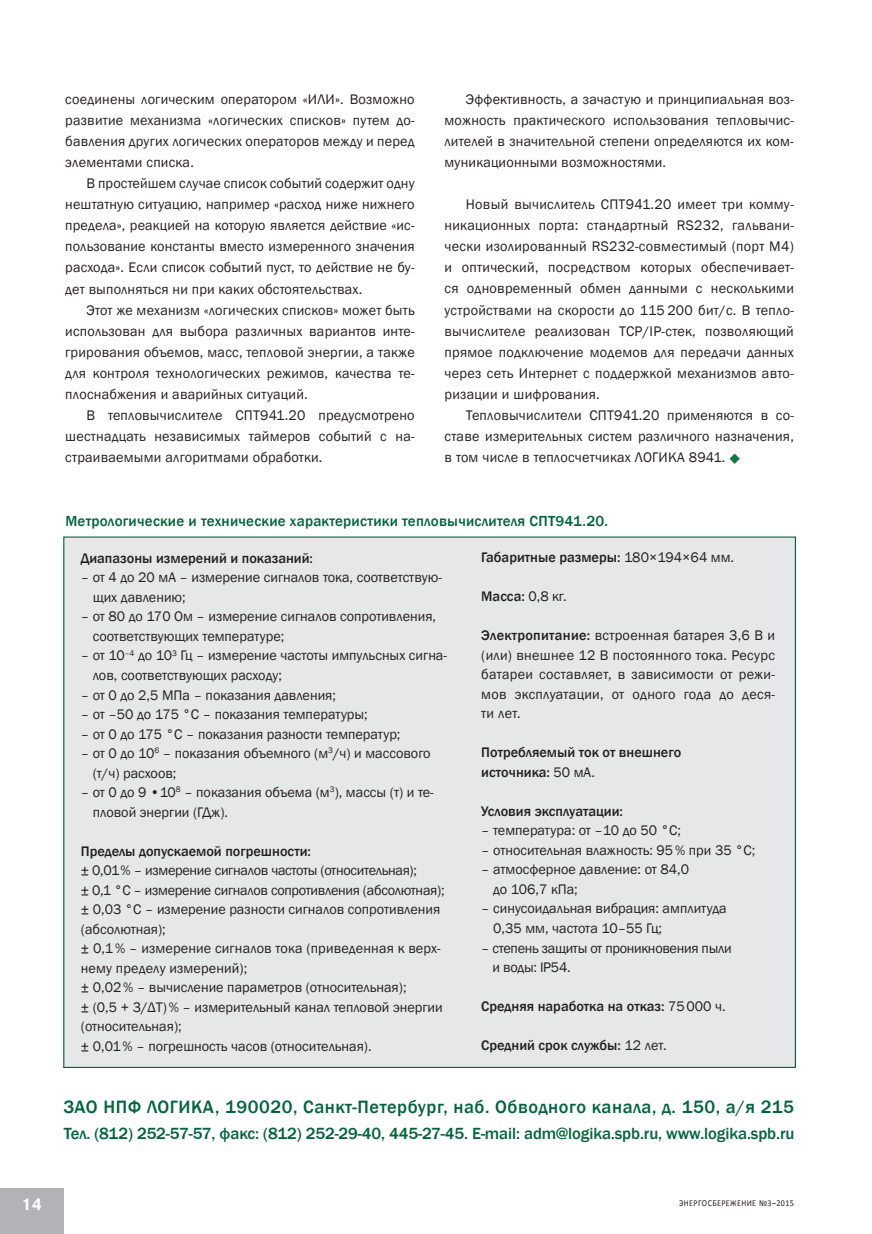
<style>
.page{position:relative;width:872px;height:1234px;background:#fff}
.page>*{position:absolute;margin:0;border:0;box-sizing:border-box;transform-origin:0 0}
.t1{font:500 18.3px "Franklin Gothic";letter-spacing:.03em;color:#00653a}
.t2{font:500 16.65px "Franklin Gothic";letter-spacing:-.005em;color:#00653a}
.t3{font:700 16.5px "Pragmatica";color:#fff;scale:.89 1}
.t4{font:500 15px "Franklin Gothic";letter-spacing:.015em;color:#00653a}
.t5{font:14.25px/21.1px "Franklin Gothic";color:#231f20;text-align:justify}
.t6{font:500 14.25px/19.5px "Franklin Gothic";color:#231f20}
.t7{font:14.25px/19.5px "Franklin Gothic";letter-spacing:-.02em;color:#231f20}
.t8{font:9px "Calibri";letter-spacing:.05em;color:#231f20;scale:.89 1}
.s1{color:#11773e}
.s2{font-weight:400}
.s3{font-weight:500}
</style>
<div class="page">
<div style="left:0;top:1188px;width:64px;height:45px;background:#b2b3b7"></div>
<div style="left:63px;top:536px;width:733px;height:531px;background:#e6e7e9;border:1px solid #00653a"></div>
<p class="t5" style="left:65px;top:88px;width:351px">соединены логическим оператором «ИЛИ». Возможно развитие механизма «логических списков» путем до&shy;бавления других логических операторов между и перед элементами списка.</p>
<p class="t5" style="left:65px;top:173px;width:351px;text-indent:21px">В простейшем случае список событий содержит одну нештатную ситуацию, например «расход ниже нижнего предела», реакцией на которую является действие «ис&shy;пользование константы вместо измеренного значения расхода». Если список событий пуст, то действие не бу&shy;дет выполняться ни при каких обстоятельствах.</p>
<p class="t5" style="left:65px;top:299px;width:351px;text-indent:21px">Этот же механизм «логических списков» может быть использован для выбора различных вариантов инте&shy;грирования объемов, масс, тепловой энергии, а также для контроля технологических режимов, качества те&shy;плоснабжения и аварийных ситуаций.</p>
<p class="t5" style="left:65px;top:405px;width:351px;text-indent:21px">В тепловычислителе СПТ941.20 предусмотрено шестнадцать независимых таймеров событий с на&shy;страиваемыми алгоритмами обработки.</p>
<p class="t5" style="left:444px;top:88px;width:351px;text-indent:21px">Эффективность, а зачастую и принципиальная воз&shy;можность практического использования тепловычис&shy;лителей в значительной степени определяются их ком&shy;муникационными возможностями.</p>
<p class="t5" style="left:444px;top:194px;width:351px;text-indent:21px">Новый вычислитель СПТ941.20 имеет три комму&shy;никационных порта: стандартный RS232, гальвани&shy;чески изолированный RS232‑совместимый (порт М4) и оптический, посредством которых обеспечивает&shy;ся одновременный обмен данными с несколькими устройствами на скорости до 115 200 бит/с. В тепло&shy;вычислителе реализован TCP/IP-стек, позволяющий прямое подключение модемов для передачи данных через сеть Интернет с поддержкой механизмов авто&shy;ризации и шифрования.</p>
<p class="t5" style="left:444px;top:405px;width:351px;text-indent:21px">Тепловычислители СПТ941.20 применяются в со&shy;ставе измерительных систем различного назначения, в том числе в теплосчетчиках ЛОГИКА 8941. <span class="s1">◆</span></p>
<p class="t4" style="left:65px;top:511px;width:544px">Метрологические и технические характеристики тепловычислителя СПТ941.20.</p>
<p class="t6" style="left:481px;top:548px;width:254px">Габаритные размеры: <span class="s2">180×194×64 мм.</span></p>
<p class="t6" style="left:481px;top:587px;width:87px">Масса: <span class="s2">0,8 кг.</span></p>
<p class="t5" style="left:481px;top:626px;width:295px;line-height:19.5px"><span class="s3">Электропитание:</span> встроенная батарея 3,6 В и (или) внешнее 12 В постоянного тока. Ресурс батареи составляет, в зависимости от режи&shy;мов эксплуатации, от одного года до деся&shy;ти лет.</p>
<p class="t6" style="left:481px;top:742px;width:201px">Потребляемый ток от внешнего источника: <span class="s2">50 мА.</span></p>
<p class="t6" style="left:481px;top:801px;width:143px">Условия эксплуатации:</p>
<p class="t5" style="left:481px;top:820px;width:201px">– температура: от –10 до 50 °C;</p>
<p class="t5" style="left:481px;top:839px;width:276px">– относительная влажность: 95% при 35 °C;</p>
<p class="t5" style="left:493px;top:860px;width:197px;line-height:19.5px;text-indent:-12px">– атмосферное давление: от 84,0 до 106,7 кПа;</p>
<p class="t5" style="left:493px;top:899px;width:235px;line-height:19.5px;text-indent:-12px">– синусоидальная вибрация: амплитуда<br>0,35 мм, частота 10–55 Гц;</p>
<p class="t7" style="left:492px;top:938px;width:241px;text-indent:-11px">– степень защиты от проникновения пыли и воды: IP54.</p>
<p class="t6" style="left:481px;top:996px;width:246px">Средняя наработка на отказ: <span class="s2">75000 ч.</span></p>
<p class="t6" style="left:481px;top:1035px;width:187px">Средний срок службы: <span class="s2">12 лет.</span></p>
<p class="t6" style="left:81px;top:548px;width:234px">Диапазоны измерений и показаний:</p>
<p class="t5" style="left:93px;top:568px;width:351px;line-height:19.5px;text-indent:-12px">– от 4 до 20 мА – измерение сигналов тока, соответствую&shy;щих давлению;</p>
<p class="t5" style="left:93px;top:607px;width:345px;line-height:19.5px;text-indent:-12px">– от 80 до 170 Ом – измерение сигналов сопротивления, соответствующих температуре;</p>
<p class="t5" style="left:93px;top:646px;width:356px;line-height:19.5px;text-indent:-12px">– от 10<sup>–4</sup> до 10<sup>3</sup> Гц – измерение частоты импульсных сигна&shy;лов, соответствующих расходу;</p>
<p class="t5" style="left:81px;top:684px;width:257px">– от 0 до 2,5 МПа – показания давления;</p>
<p class="t5" style="left:81px;top:703px;width:288px">– от –50 до 175 °C – показания температуры;</p>
<p class="t5" style="left:81px;top:723px;width:321px">– от 0 до 175 °C – показания разности температур;</p>
<p class="t5" style="left:93px;top:743px;width:339px;line-height:19.5px;text-indent:-12px">– от 0 до 10<sup>6</sup> – показания объемного (м<sup>3</sup>/ч) и массового (т/ч) расхоов;</p>
<p class="t5" style="left:93px;top:782px;width:342px;line-height:19.5px;text-indent:-12px">– от 0 до 9 •10<sup>8</sup> – показания объема (м<sup>3</sup>), массы (т) и те&shy;пловой энергии (ГДж).</p>
<p class="t6" style="left:81px;top:841px;width:232px">Пределы допускаемой погрешности:</p>
<p class="t5" style="left:81px;top:860px;width:365px;line-height:19.5px;text-align:left">± 0,01% – измерение сигналов частоты (относительная);<br>± 0,1 °C – измерение сигналов сопротивления (абсолютная); ± 0,03 °C – измерение разности сигналов сопротивления (абсолютная);<br>± 0,1 % – измерение сигналов тока (приведенная к верх&shy;нему пределу измерений);<br>± 0,02% – вычисление параметров (относительная);<br>± (0,5 + 3/ΔТ)% – измерительный канал тепловой энергии (относительная);<br>± 0,01% – погрешность часов (относительная).</p>
<p class="t1" style="left:64px;top:1095px;width:731px">ЗАО НПФ ЛОГИКА, 190020, Санкт-Петербург, наб. Обводного канала, д. 150, а/я 215</p>
<p class="t2" style="left:64px;top:1122px;width:732px">Тел. (812) 252‑57‑57, факс: (812) 252‑29‑40, 445‑27‑45. E‑mail: adm@logika.spb.ru, www.logika.spb.ru</p>
<p class="t3" style="left:22px;top:1193px;width:24px">14</p>
<p class="t8" style="left:679px;top:1196px;width:130px">ЭНЕРГОСБЕРЕЖЕНИЕ №3–2015</p>
</div>
